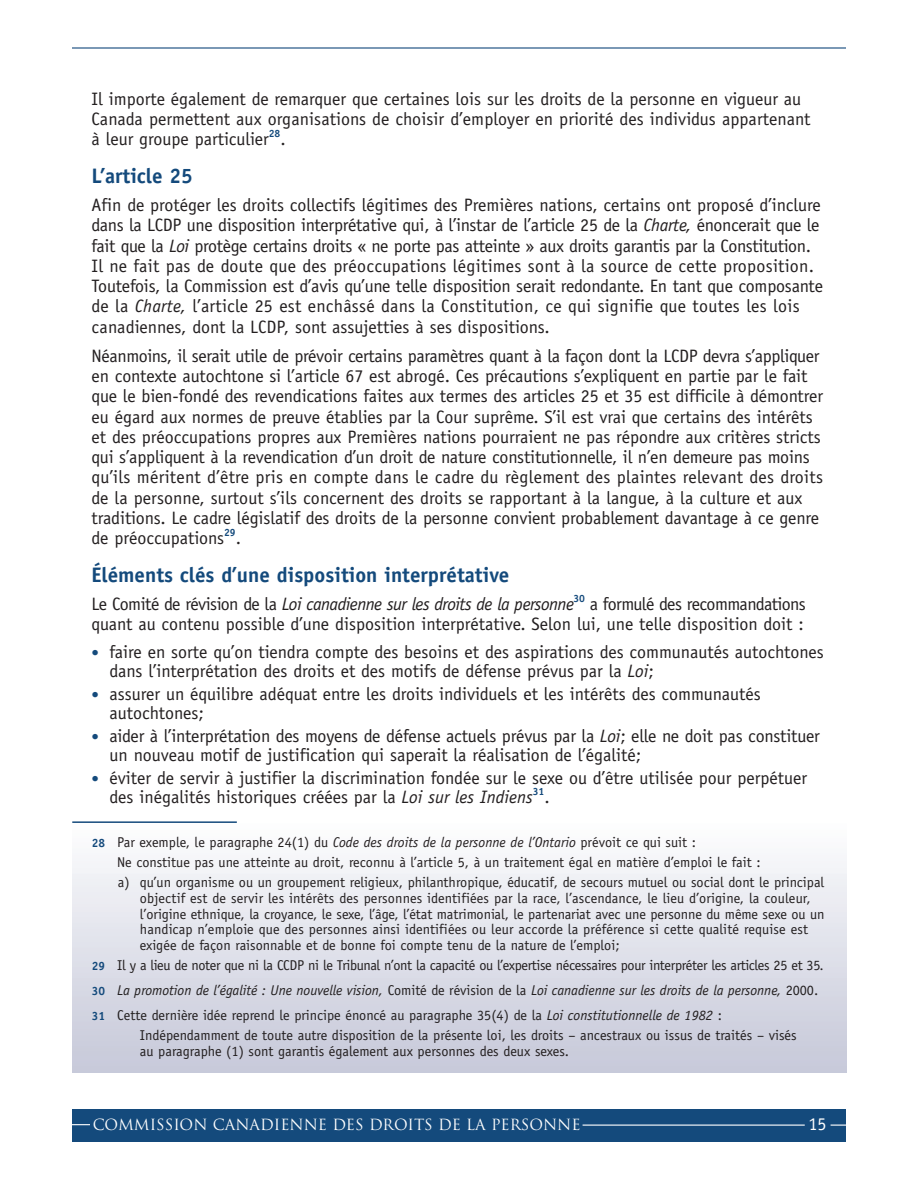
<style>
.page{position:relative;width:918px;height:1188px;background:#fff}
.page>*{position:absolute;margin:0;border:0;box-sizing:border-box;transform-origin:0 0}
.t1{font:700 21px "Officina Sans";color:#144a7c}
.t2{font:18px/20.2px "Officina Sans";letter-spacing:-.005em;color:#231f20}
.t3{font:18px "Officina Sans";color:#fff}
.t4{font:15px "Trajan";color:#fff}
.t5{font:14.25px/15.8px "Officina Sans";color:#231f20}
.t6{font:14.25px/24.8px "Officina Sans";letter-spacing:-.025em;color:#231f20}
.s1{font-style:italic}
.s2{font-size:15px;color:#144a7c}
.s3{font-weight:700;font-size:12px;color:#144a7c}
</style>
<div class="page">
<div style="left:72px;top:1109px;width:774px;height:33px;background:#144a7c"></div>
<hr style="left:72px;top:47px;width:774px;height:2px;background:#144a7c">
<svg style="left:72px;top:1124px;width:18px;height:1px"></svg>
<hr style="left:583px;top:1125px;width:222px;height:1px;background:#fff">
<svg style="left:831px;top:1125px;width:15px;height:1px"></svg>
<div style="left:72px;top:823px;width:774px;height:249px;background:linear-gradient(to bottom,#fdfdfe,#c5c8d8)"></div>
<hr style="left:72px;top:821px;width:165px;height:2px;background:#144a7c">
<p class="t2" style="left:92px;top:90px;width:721px">Il importe également de remarquer que certaines lois sur les droits de la personne en vigueur au<br>Canada permettent aux organisations de choisir d’employer en priorité des individus appartenant à leur groupe particulier<sup>28</sup>.</p>
<p class="t1" style="left:92px;top:168px;width:103px">L’article 25</p>
<p class="t2" style="left:92px;top:196px;width:733px">Afin de protéger les droits collectifs légitimes des Premières nations, certains ont proposé d’inclure dans la LCDP une disposition interprétative qui, à l’instar de l’article 25 de la <span class="s1">Charte,</span> énoncerait que le fait que la <span class="s1">Loi</span> protège certains droits « ne porte pas atteinte » aux droits garantis par la Constitution.<br>Il ne fait pas de doute que des préoccupations légitimes sont à la source de cette proposition.<br>Toutefois, la Commission est d’avis qu’une telle disposition serait redondante. En tant que composante de la <span class="s1">Charte,</span> l’article 25 est enchâssé dans la Constitution, ce qui signifie que toutes les lois canadiennes, dont la LCDP, sont assujetties à ses dispositions.</p>
<p class="t2" style="left:92px;top:347px;width:733px">Néanmoins, il serait utile de prévoir certains paramètres quant à la façon dont la LCDP devra s’appliquer en contexte autochtone si l’article 67 est abrogé. Ces précautions s’expliquent en partie par le fait que le bien-fondé des revendications faites aux termes des articles 25 et 35 est difficile à démontrer eu égard aux normes de preuve établies par la Cour suprême. S’il est vrai que certains des intérêts et des préoccupations propres aux Premières nations pourraient ne pas répondre aux critères stricts qui s’appliquent à la revendication d’un droit de nature constitutionnelle, il n’en demeure pas moins qu’ils méritent d’être pris en compte dans le cadre du règlement des plaintes relevant des droits de la personne, surtout s’ils concernent des droits se rapportant à la langue, à la culture et aux traditions. Le cadre législatif des droits de la personne convient probablement davantage à ce genre de préoccupations<sup>29</sup>.</p>
<p class="t1" style="left:92px;top:567px;width:419px">Éléments clés d’une disposition interprétative</p>
<p class="t2" style="left:92px;top:595px;width:716px">Le Comité de révision de la <span class="s1">Loi canadienne sur les droits de la personne</span><sup>30</sup> a formulé des recommandations quant au contenu possible d’une disposition interprétative. Selon lui, une telle disposition doit :</p>
<p class="t2" style="left:110px;top:644px;width:716px;line-height:18.8px;text-indent:-18px"><span class="s2">•</span> faire en sorte qu’on tiendra compte des besoins et des aspirations des communautés autochtones dans l’interprétation des droits et des motifs de défense prévus par la <span class="s1">Loi</span>;</p>
<p class="t2" style="left:110px;top:686px;width:653px;line-height:18.8px;text-indent:-18px"><span class="s2">•</span> assurer un équilibre adéquat entre les droits individuels et les intérêts des communautés autochtones;</p>
<p class="t2" style="left:109px;top:728px;width:712px;line-height:18.8px;text-indent:-18px"><span class="s2">•</span> aider à l’interprétation des moyens de défense actuels prévus par la <span class="s1">Loi</span>; elle ne doit pas constituer un nouveau motif de justification qui saperait la réalisation de l’égalité;</p>
<p class="t2" style="left:110px;top:770px;width:699px;line-height:18.8px;text-indent:-18px"><span class="s2">•</span> éviter de servir à justifier la discrimination fondée sur le sexe ou d’être utilisée pour perpétuer des inégalités historiques créées par la <span class="s1">Loi sur les Indiens</span><sup>31</sup>.</p>
<p class="t5" style="left:117px;top:833px;width:709px;line-height:20.2px;text-indent:-25px"><span class="s3">28</span> Par exemple, le paragraphe 24(1) du <span class="s1">Code des droits de la personne de l’Ontario</span> prévoit ce qui suit :<br>Ne constitue pas une atteinte au droit, reconnu à l’article 5, à un traitement égal en matière d’emploi le fait :<br>a) qu’un organisme ou un groupement religieux, philanthropique, éducatif, de secours mutuel ou social dont le principal</p>
<p class="t5" style="left:140px;top:891px;width:686px">objectif est de servir les intérêts des personnes identifiées par la race, l’ascendance, le lieu d’origine, la couleur, l’origine ethnique, la croyance, le sexe, l’âge, l’état matrimonial, le partenariat avec une personne du même sexe ou un handicap n’emploie que des personnes ainsi identifiées ou leur accorde la préférence si cette qualité requise est exigée de façon raisonnable et de bonne foi compte tenu de la nature de l’emploi;</p>
<p class="t6" style="left:92px;top:954px;width:734px"><span class="s3">29</span> Il y a lieu de noter que ni la CCDP ni le Tribunal n’ont la capacité ou l’expertise nécessaires pour interpréter les articles 25 et 35<span class="s1">.<br></span><span class="s3">30</span> <span class="s1">La promotion de l’égalité : Une nouvelle vision,</span> Comité de révision de la <span class="s1">Loi canadienne sur les droits de la personne,</span> 2000.<br><span class="s3">31</span> Cette dernière idée reprend le principe énoncé au paragraphe 35(4) de la <span class="s1">Loi constitutionnelle de 1982</span> :</p>
<p class="t5" style="left:140px;top:1029px;width:658px">Indépendamment de toute autre disposition de la présente loi, les droits – ancestraux ou issus de traités – visés au paragraphe (1) sont garantis également aux personnes des deux sexes.</p>
<p class="t4" style="left:93px;top:1117px;width:489px">COMMISSION CANADIENNE DES DROITS DE LA PERSONNE</p>
<p class="t3" style="left:809px;top:1117px;width:19px">15</p>
</div>
